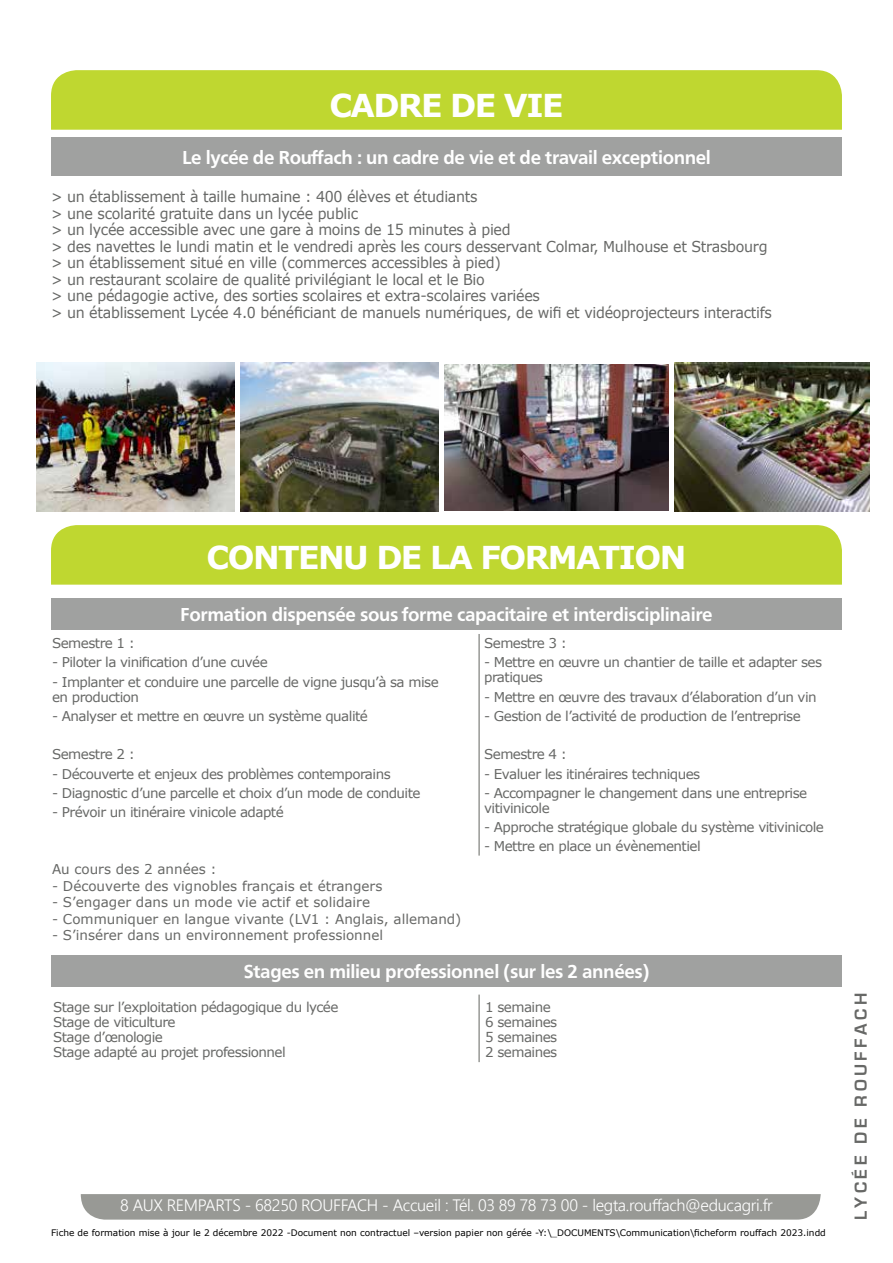
<style>
.page{position:relative;width:893px;height:1263px;background:#fff}
.page>*{position:absolute;margin:0;border:0;box-sizing:border-box;transform-origin:0 0}
.t1{font:700 31.5px "Verdana";letter-spacing:-.05em;color:#fff}
.t2{font:700 19.5px "Carto Gothic Std";letter-spacing:-.02em;color:#fff}
.t3{font:700 18px "Eurostile";letter-spacing:.2em;color:#676866}
.t4{font:300 16.5px "Segoe UI";letter-spacing:-.02em;color:#fff}
.t5{font:15px/16.5px "Verdana";letter-spacing:-.02em;color:#676866;scale:.95 1}
.t6{font:13.5px/15px "Verdana";letter-spacing:-.04em;color:#676866}
.t7{font:13.5px "Verdana";color:#676866}
.t8{font:9px "Verdana";color:#000}
</style>
<div class="page">
<div style="left:51px;top:525px;width:791px;height:60px;background:#bfd730"></div>
<div style="left:51px;top:598px;width:791px;height:32px;background:#a0a1a0"></div>
<div style="left:51px;top:955px;width:791px;height:32px;background:#a0a1a0"></div>
<div style="left:81px;top:1194px;width:740px;height:25px;background:#989995"></div>
<hr style="left:478px;top:634px;width:2px;height:221px;background:#989995">
<hr style="left:478px;top:994px;width:2px;height:68px;background:#989995">
<div style="left:51px;top:70px;width:791px;height:60px;background:#bfd730"></div>
<div style="left:51px;top:137px;width:791px;height:39px;background:#a0a1a0"></div>
<img style="left:36px;top:362px;width:199px;height:149px">
<img style="left:674px;top:362px;width:196px;height:149px">
<img style="left:240px;top:362px;width:199px;height:149px">
<img style="left:444px;top:364px;width:224px;height:146px">
<h1 class="t1" style="left:329px;top:83px;width:236px">CADRE DE VIE</h1>
<h2 class="t2" style="left:182px;top:147px;width:530px">Le lycée de Rouffach : un cadre de vie et de travail exceptionnel</h2>
<p class="t5" style="left:51px;top:188px;width:760px">&gt; un établissement à taille humaine : 400 élèves et étudiants<br>&gt; une scolarité gratuite dans un lycée public<br>&gt; un lycée accessible avec une gare à moins de 15 minutes à pied<br>&gt; des navettes le lundi matin et le vendredi après les cours desservant Colmar, Mulhouse et Strasbourg &gt; un établissement situé en ville (commerces accessibles à pied)<br>&gt; un restaurant scolaire de qualité privilégiant le local et le Bio<br>&gt; une pédagogie active, des sorties scolaires et extra-scolaires variées<br>&gt; un établissement Lycée 4.0 bénéficiant de manuels numériques, de wifi et vidéoprojecteurs interactifs</p>
<h1 class="t1" style="left:207px;top:536px;width:481px">CONTENU DE LA FORMATION</h1>
<h2 class="t2" style="left:180px;top:604px;width:534px">Formation dispensée sous forme capacitaire et interdisciplinaire</h2>
<p class="t6" style="left:52px;top:636px;width:84px">Semestre 1 :</p>
<p class="t6" style="left:52px;top:655px;width:217px">- Piloter la vinification d’une cuvée</p>
<p class="t6" style="left:52px;top:674px;width:388px">- Implanter et conduire une parcelle de vigne jusqu’à sa mise en production</p>
<p class="t6" style="left:52px;top:708px;width:317px">- Analyser et mettre en œuvre un système qualité</p>
<p class="t6" style="left:52px;top:747px;width:84px">Semestre 2 :</p>
<p class="t6" style="left:52px;top:766px;width:340px">- Découverte et enjeux des problèmes contemporains</p>
<p class="t6" style="left:52px;top:785px;width:370px">- Diagnostic d’une parcelle et choix d’un mode de conduite</p>
<p class="t6" style="left:52px;top:805px;width:233px">- Prévoir un itinéraire vinicole adapté</p>
<p class="t7" style="left:52px;top:860px;width:166px">Au cours des 2 années :</p>
<p class="t7" style="left:52px;top:877px;width:332px">- Découverte des vignobles français et étrangers</p>
<p class="t7" style="left:52px;top:893px;width:320px">- S’engager dans un mode vie actif et solidaire</p>
<p class="t7" style="left:52px;top:910px;width:411px">- Communiquer en langue vivante (LV1 : Anglais, allemand)</p>
<p class="t7" style="left:52px;top:926px;width:333px">- S’insérer dans un environnement professionnel</p>
<p class="t6" style="left:484px;top:636px;width:84px">Semestre 3 :</p>
<p class="t6" style="left:484px;top:655px;width:339px">- Mettre en œuvre un chantier de taille et adapter ses pratiques</p>
<p class="t6" style="left:484px;top:689px;width:334px">- Mettre en œuvre des travaux d’élaboration d’un vin</p>
<p class="t6" style="left:484px;top:708px;width:318px">- Gestion de l’activité de production de l’entreprise</p>
<p class="t6" style="left:484px;top:747px;width:84px">Semestre 4 :</p>
<p class="t6" style="left:484px;top:766px;width:218px">- Evaluer les itinéraires techniques</p>
<p class="t6" style="left:484px;top:785px;width:325px">- Accompagner le changement dans une entreprise vitivinicole</p>
<p class="t6" style="left:484px;top:820px;width:341px">- Approche stratégique globale du système vitivinicole</p>
<p class="t6" style="left:484px;top:839px;width:218px">- Mettre en place un évènementiel</p>
<h2 class="t2" style="left:244px;top:961px;width:407px">Stages en milieu professionnel (sur les 2 années)</h2>
<p class="t6" style="left:53px;top:999px;width:287px">Stage sur l’exploitation pédagogique du lycée</p>
<p class="t6" style="left:485px;top:999px;width:67px">1 semaine</p>
<p class="t6" style="left:53px;top:1014px;width:124px">Stage de viticulture</p>
<p class="t6" style="left:485px;top:1014px;width:74px">6 semaines</p>
<p class="t6" style="left:53px;top:1029px;width:111px">Stage d’œnologie</p>
<p class="t6" style="left:485px;top:1029px;width:74px">5 semaines</p>
<p class="t6" style="left:53px;top:1044px;width:234px">Stage adapté au projet professionnel</p>
<p class="t6" style="left:485px;top:1044px;width:74px">2 semaines</p>
<p class="t4" style="left:120px;top:1193px;width:654px">8 AUX REMPARTS - 68250 ROUFFACH - Accueil : Tél. 03 89 78 73 00 - legta.rouffach@educagri.fr</p>
<p class="t8" style="left:51px;top:1226px;width:776px">Fiche de formation mise à jour le 2 décembre 2022 -Document non contractuel –version papier non gérée -Y:\_DOCUMENTS\Communication\ficheform rouffach 2023.indd</p>
<h3 class="t3" style="left:851px;top:1220px;width:229px;rotate:-90deg">LYCÉE DE ROUFFACH</h3>
</div>
